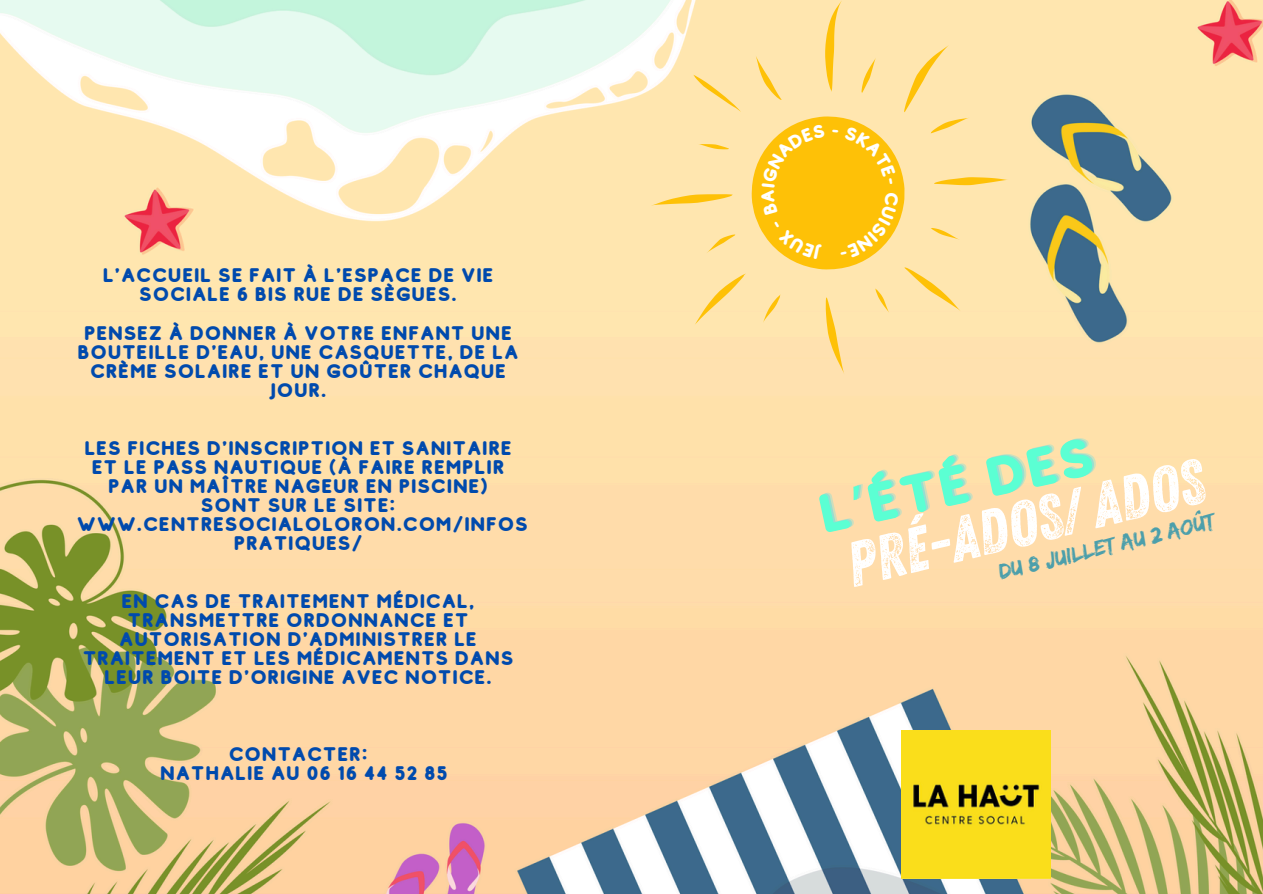
<style>
.page{position:relative;width:1263px;height:894px;background:#fff}
.page>*{position:absolute;margin:0;border:0;box-sizing:border-box;transform-origin:0 0}
.t1{font:63px "Zing Rust G2 Base";color:#fff}
.t2{font:53.85px "Studly";color:#5bffd3}
.t3{font:22.5px "Edo";color:#4c9fab}
.t4{font:19.5px/19.2px "Studly";color:#004aad;text-align:center}
.s1{font-family:"Noto Sans Gurmukhi"}
</style>
<div class="page">
<img style="left:0;top:0;width:1263px;height:893px">
<img style="left:902px;top:729px;width:148px;height:149px">
<div style="left:937px;top:452px;width:35px;height:54px;background:#ffe1aa"></div>
<svg style="left:651px;top:0;width:357px;height:374px;background:#fedf94"></svg>
<p class="t4" style="left:102px;top:266px;width:393px">L'ACCUEIL SE FAIT À L'ESPACE DE VIE<br>SOCIALE 6 BIS RUE DE SÈGUES.</p>
<p class="t4" style="left:77px;top:323px;width:443px">PENSEZ À DONNER À VOTRE ENFANT UNE<br>BOUTEILLE D'EAU, UNE CASQUETTE, DE LA<br>CRÈME SOLAIRE ET UN GOÛTER CHAQUE<br>JOUR.</p>
<p class="t4" style="left:77px;top:438px;width:453px">LES FICHES D'INSCRIPTION ET SANITAIRE<br>ET LE PASS NAUTIQUE (À FAIRE REMPLIR<br>PAR UN MAÎTRE NAGEUR EN PISCINE)<br>SONT SUR LE SITE:<br>WWW.CENTRESOCIALOLORON.COM/INFOS<br>PRATIQUES/</p>
<p class="t4" style="left:82px;top:591px;width:433px">EN CAS DE TRAITEMENT MÉDICAL,<br>TRANSMETTRE ORDONNANCE ET<br>AUTORISATION D'ADMINISTRER LE<br>TRAITEMENT ET LES MÉDICAMENTS DANS<br>LEUR BOITE D'ORIGINE AVEC NOTICE.</p>
<p class="t4" style="left:160px;top:744px;width:290px;text-align:left;text-indent:69px">CONTACTER:<br>NATHALIE AU 06 16 44 52 85</p>
<h4 class="t2" style="left:812px;top:485px;width:284px;rotate:-12deg">L<span class="s1">’</span>ÉTÉ DES</h4>
<h4 class="t1" style="left:838px;top:531px;width:368px;rotate:-14deg">pré-ados/ ADOS</h4>
<p class="t3" style="left:996px;top:560px;width:223px;rotate:-14deg">Du 8 juillet au 2 août</p>
</div>
